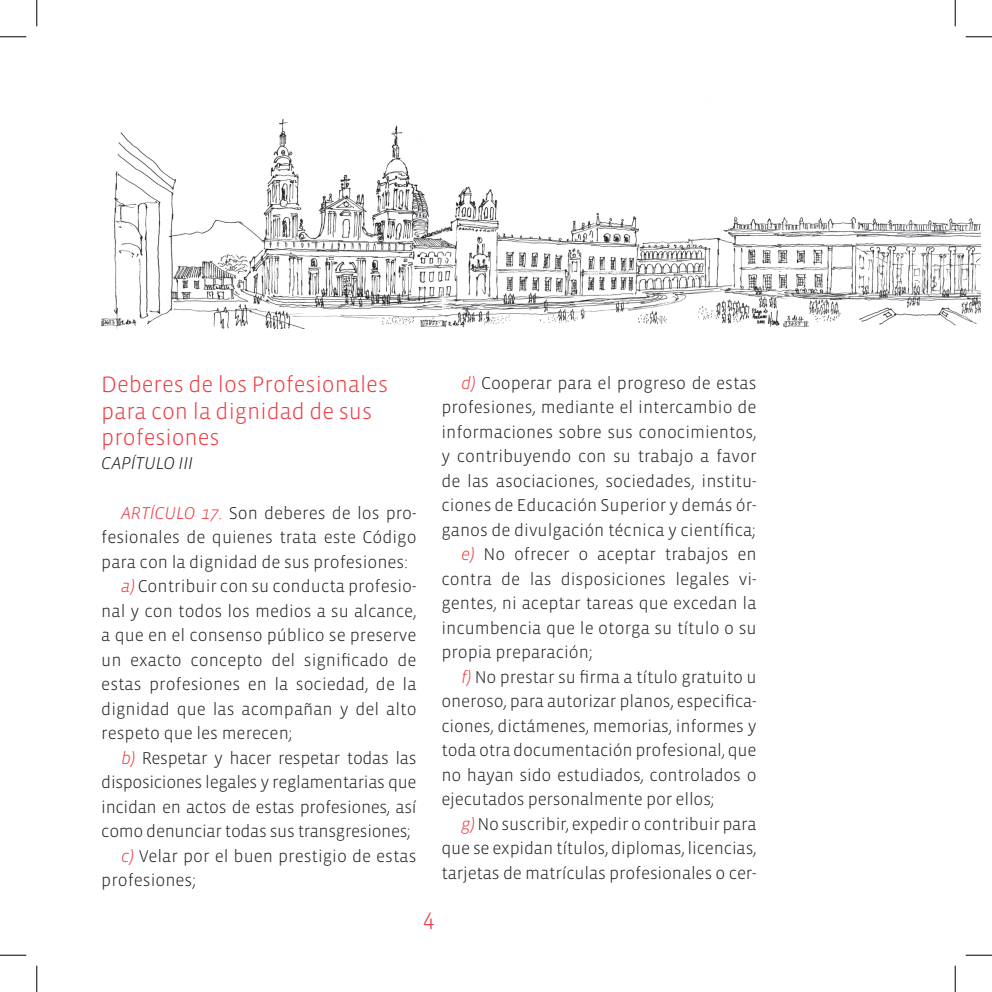
<style>
.page{position:relative;width:992px;height:992px;background:#fff}
.page>*{position:absolute;margin:0;border:0;box-sizing:border-box;transform-origin:0 0}
.t1{font:300 24.5px "Vista Sans";color:#ee3a41}
.t2{font:300 22.75px/26.2px "Vista Sans";color:#ee3a41}
.t3{font:300 17.5px "Vista Sans";color:#231f20}
.t4{font:300 17.5px "Vista Sans";letter-spacing:-.02em;color:#231f20}
.t5{font:italic 300 17.5px "Vista Sans";color:#231f20}
.s1{font-style:italic;color:#ee3a41}
</style>
<div class="page">
<img style="left:101px;top:119px;width:878px;height:209px">
<svg style="left:0;top:36px;width:26px;height:1px"></svg>
<svg style="left:965px;top:36px;width:26px;height:1px"></svg>
<svg style="left:0;top:954px;width:26px;height:1px"></svg>
<svg style="left:965px;top:954px;width:26px;height:1px"></svg>
<svg style="left:36px;top:0;width:1px;height:26px"></svg>
<svg style="left:36px;top:965px;width:1px;height:26px"></svg>
<svg style="left:954px;top:0;width:1px;height:26px"></svg>
<svg style="left:954px;top:965px;width:1px;height:26px"></svg>
<h2 class="t2" style="left:101px;top:372px;width:288px">Deberes de los Profesionales para con la dignidad de sus profesiones</h2>
<p class="t5" style="left:101px;top:454px;width:93px">CAPÍTULO III</p>
<p class="t3" style="left:121px;top:503px;width:297px"><span class="s1">ARTÍCULO 17.</span> Son deberes de los pro-</p>
<p class="t3" style="left:101px;top:528px;width:317px">fesionales de quienes trata este Código</p>
<p class="t3" style="left:101px;top:552px;width:308px">para con la dignidad de sus profesiones:</p>
<p class="t3" style="left:121px;top:577px;width:297px"><span class="s1">a)</span> Contribuir con su conducta profesio-</p>
<p class="t3" style="left:101px;top:601px;width:317px">nal y con todos los medios a su alcance,</p>
<p class="t3" style="left:101px;top:626px;width:316px">a que en el consenso público se preserve</p>
<p class="t3" style="left:101px;top:650px;width:316px">un exacto concepto del significado de</p>
<p class="t3" style="left:101px;top:675px;width:316px">estas profesiones en la sociedad, de la</p>
<p class="t3" style="left:101px;top:699px;width:317px">dignidad que las acompañan y del alto</p>
<p class="t3" style="left:101px;top:724px;width:192px">respeto que les merecen;</p>
<p class="t4" style="left:121px;top:748px;width:297px"><span class="s1">b)</span> Respetar y hacer respetar todas las</p>
<p class="t4" style="left:101px;top:773px;width:317px">disposiciones legales y reglamentarias que</p>
<p class="t4" style="left:101px;top:797px;width:317px">incidan en actos de estas profesiones, así</p>
<p class="t4" style="left:101px;top:822px;width:311px">como denunciar todas sus transgresiones;</p>
<p class="t3" style="left:121px;top:846px;width:297px"><span class="s1">c)</span> Velar por el buen prestigio de estas</p>
<p class="t3" style="left:101px;top:871px;width:96px">profesiones;</p>
<p class="t3" style="left:461px;top:373px;width:297px"><span class="s1">d)</span> Cooperar para el progreso de estas</p>
<p class="t3" style="left:441px;top:398px;width:316px">profesiones, mediante el intercambio de</p>
<p class="t3" style="left:441px;top:422px;width:317px">informaciones sobre sus conocimientos,</p>
<p class="t3" style="left:441px;top:447px;width:316px">y contribuyendo con su trabajo a favor</p>
<p class="t3" style="left:441px;top:471px;width:316px">de las asociaciones, sociedades, institu-</p>
<p class="t3" style="left:441px;top:496px;width:316px">ciones de Educación Superior y demás ór-</p>
<p class="t3" style="left:441px;top:520px;width:315px">ganos de divulgación técnica y científica;</p>
<p class="t3" style="left:461px;top:545px;width:297px"><span class="s1">e)</span> No ofrecer o aceptar trabajos en</p>
<p class="t3" style="left:441px;top:569px;width:316px">contra de las disposiciones legales vi-</p>
<p class="t3" style="left:441px;top:594px;width:316px">gentes, ni aceptar tareas que excedan la</p>
<p class="t3" style="left:441px;top:618px;width:317px">incumbencia que le otorga su título o su</p>
<p class="t3" style="left:441px;top:643px;width:152px">propia preparación;</p>
<p class="t3" style="left:461px;top:667px;width:297px"><span class="s1">f)</span> No prestar su firma a título gratuito u</p>
<p class="t3" style="left:441px;top:692px;width:317px">oneroso, para autorizar planos, especifica-</p>
<p class="t3" style="left:441px;top:716px;width:316px">ciones, dictámenes, memorias, informes y</p>
<p class="t3" style="left:441px;top:741px;width:316px">toda otra documentación profesional, que</p>
<p class="t3" style="left:441px;top:765px;width:316px">no hayan sido estudiados, controlados o</p>
<p class="t3" style="left:441px;top:790px;width:274px">ejecutados personalmente por ellos;</p>
<p class="t3" style="left:461px;top:814px;width:297px"><span class="s1">g)</span>No suscribir, expedir o contribuir para</p>
<p class="t3" style="left:441px;top:839px;width:316px">que se expidan títulos, diplomas, licencias,</p>
<p class="t3" style="left:441px;top:863px;width:317px">tarjetas de matrículas profesionales o cer-</p>
<h1 class="t1" style="left:423px;top:905px;width:14px">4</h1>
</div>
